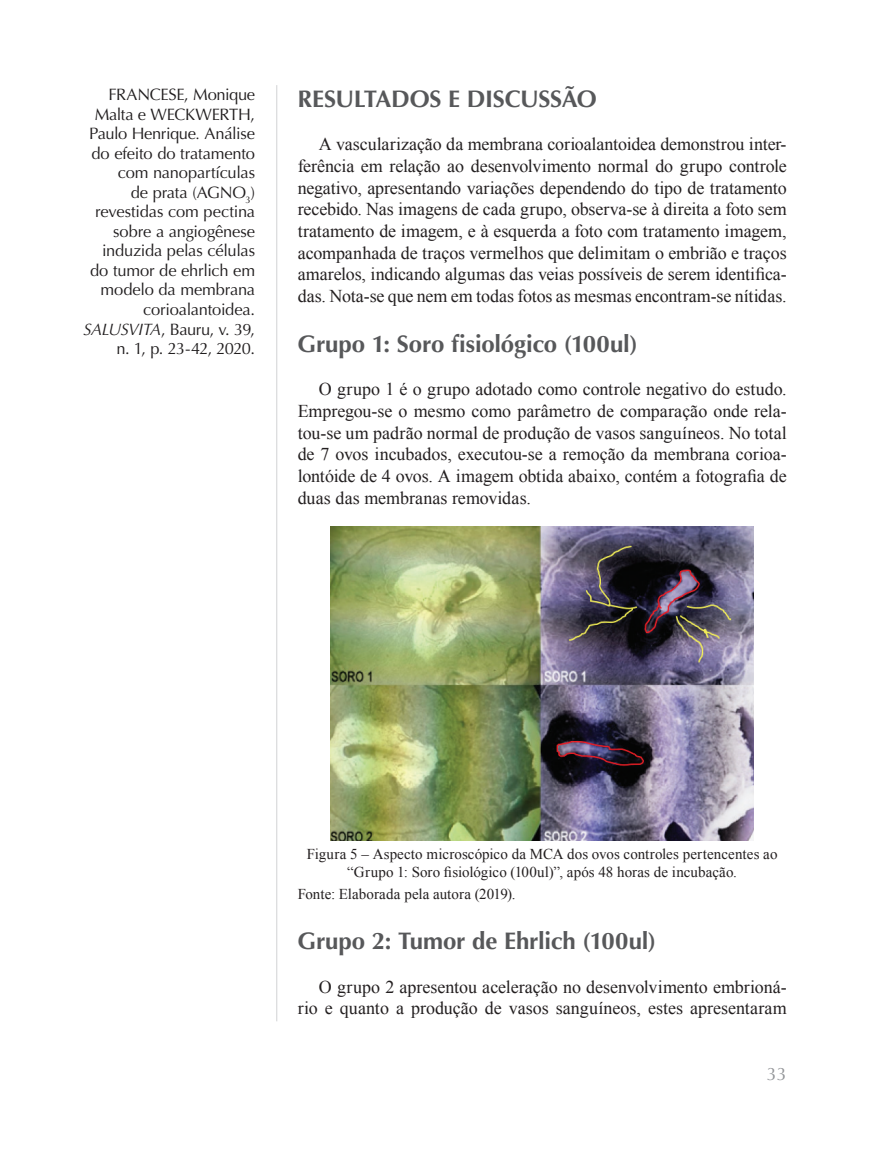
<style>
.page{position:relative;width:893px;height:1149px;background:#fff}
.page>*{position:absolute;margin:0;border:0;box-sizing:border-box;transform-origin:0 0}
.t1{font:700 24px "Optima";letter-spacing:-.01em;color:#57585a}
.t2{font:18px/21.6px "Times New Roman";color:#231f20;text-align:justify}
.t3{font:18px "Optima";color:#939598}
.t4{font:16.5px/19.5px "Optima";letter-spacing:-.015em;color:#201d1e;text-align:right}
.t5{font:15px/18px "Times New Roman";letter-spacing:.005em;color:#231f20;text-align:center}
.s1{font-style:italic}
</style>
<div class="page">
<hr style="left:276px;top:85px;width:1px;height:935px;background:#d1d2d4">
<img style="left:330px;top:527px;width:424px;height:313px">
<p class="t4" style="left:84px;top:85px;width:173px">FRANCESE, Monique<br>Malta e WECKWERTH,<br>Paulo Henrique<span class="s1">.</span> Análise do efeito do tratamento com nanopartículas<br>de prata (AGNO<sub>3</sub>) revestidas com pectina sobre a angiogênese induzida pelas células do tumor de ehrlich em modelo da membrana corioalantoidea.<br><span class="s1">SALUSVITA</span>, Bauru, v. 39, n. 1, p. 23-42, 2020.</p>
<h1 class="t1" style="left:298px;top:85px;width:301px">RESULTADOS E DISCUSSÃO</h1>
<p class="t2" style="left:298px;top:133px;width:491px;text-indent:21px">A vascularização da membrana corioalantoidea demonstrou inter&shy;ferência em relação ao desenvolvimento normal do grupo controle negativo, apresentando variações dependendo do tipo de tratamento recebido. Nas imagens de cada grupo, observa-se à direita a foto sem tratamento de imagem, e à esquerda a foto com tratamento imagem, acompanhada de traços vermelhos que delimitam o embrião e traços amarelos, indicando algumas das veias possíveis de serem identifica&shy;das. Nota-se que nem em todas fotos as mesmas encontram-se nítidas.</p>
<h1 class="t1" style="left:298px;top:330px;width:341px">Grupo 1: Soro fisiológico (100ul)</h1>
<p class="t2" style="left:298px;top:378px;width:491px;text-indent:21px">o grupo 1 é o grupo adotado como controle negativo do estudo.<br>Empregou-se o mesmo como parâmetro de comparação onde rela&shy;tou-se um padrão normal de produção de vasos sanguíneos. No total de 7 ovos incubados, executou-se a remoção da membrana corioa&shy;lontóide de 4 ovos. A imagem obtida abaixo, contém a fotografia de duas das membranas removidas.</p>
<p class="t5" style="left:307px;top:844px;width:472px">Figura 5 – Aspecto microscópico da MCA dos ovos controles pertencentes ao “Grupo 1: Soro fisiológico (100ul)”, após 48 horas de incubação.</p>
<p class="t5" style="left:298px;top:884px;width:220px">Fonte: Elaborada pela autora (2019).</p>
<h1 class="t1" style="left:298px;top:927px;width:360px">Grupo 2: Tumor de Ehrlich (100ul)</h1>
<p class="t2" style="left:298px;top:975px;width:490px;text-align:right">o grupo 2 apresentou aceleração no desenvolvimento embrioná&shy;rio e quanto a produção de vasos sanguíneos, estes apresentaram</p>
<p class="t3" style="left:767px;top:1063px;width:22px">33</p>
</div>
